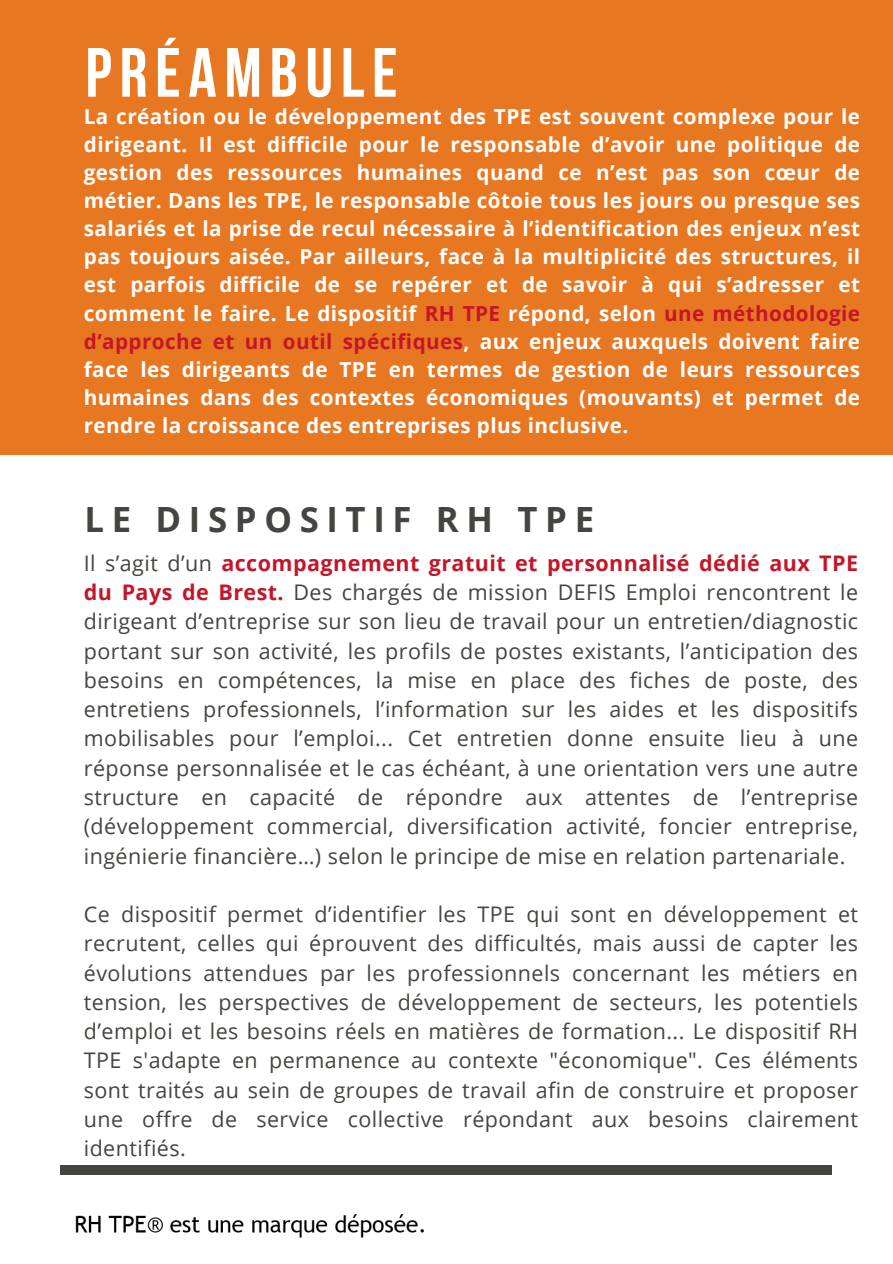
<style>
.page{position:relative;width:893px;height:1264px;background:#fff}
.page>*{position:absolute;margin:0;border:0;box-sizing:border-box;transform-origin:0 0}
.t1{font:700 69.45px "Bebas Neue";letter-spacing:.11em;color:#fff}
.t2{font:700 34.8px "Open Sans";letter-spacing:.22em;color:#444440}
.t3{font:21.45px/29.2px "Open Sans";letter-spacing:.02em;color:#444440;text-align:justify}
.t4{font:700 20.7px/28.2px "Open Sans";letter-spacing:.02em;color:#fff;text-align:justify}
.s1{color:#c51629}
.s2{font-weight:700;color:#c51629}
</style>
<div class="page">
<div style="left:0;top:0;width:892px;height:454px;background:#e87722"></div>
<div style="left:60px;top:1164px;width:771px;height:9px;background:#444440"></div>
<img style="left:75px;top:1214px;width:349px;height:24px">
<h1 class="t1" style="left:85px;top:45px;width:314px">PRÉAMBULE</h1>
<h3 class="t4" style="left:84px;top:101px;width:777px">La création ou le développement des TPE est souvent complexe pour le dirigeant. Il est difficile pour le responsable d’avoir une politique de gestion des ressources humaines quand ce n’est pas son cœur de métier. Dans les TPE, le responsable côtoie tous les jours ou presque ses salariés et la prise de recul nécessaire à l’identification des enjeux n’est pas toujours aisée. Par ailleurs, face à la multiplicité des structures, il est parfois difficile de se repérer et de savoir à qui s’adresser et comment le faire. Le dispositif <span class="s1">RH TPE</span> répond, selon <span class="s1">une méthodologie d’approche et un outil spécifiques</span>, aux enjeux auxquels doivent faire face les dirigeants de TPE en termes de gestion de leurs ressources humaines dans des contextes économiques (mouvants) et permet de rendre la croissance des entreprises plus inclusive.</h3>
<p class="t2" style="left:84px;top:495px;width:511px">LE DISPOSITIF RH TPE</p>
<h2 class="t3" style="left:84px;top:548px;width:775px">Il s’agit d’un <span class="s2">accompagnement gratuit et personnalisé dédié aux TPE du Pays de Brest.</span> Des chargés de mission DEFIS Emploi rencontrent le dirigeant d’entreprise sur son lieu de travail pour un entretien/diagnostic portant sur son activité, les profils de postes existants, l’anticipation des besoins en compétences, la mise en place des fiches de poste, des entretiens professionnels, l’information sur les aides et les dispositifs mobilisables pour l’emploi... Cet entretien donne ensuite lieu à une réponse personnalisée et le cas échéant, à une orientation vers une autre structure en capacité de répondre aux attentes de l’entreprise (développement commercial, diversification activité, foncier entreprise, ingénierie financière…) selon le principe de mise en relation partenariale.</h2>
<p class="t3" style="left:84px;top:899px;width:775px">Ce dispositif permet d’identifier les TPE qui sont en développement et recrutent, celles qui éprouvent des difficultés, mais aussi de capter les évolutions attendues par les professionnels concernant les métiers en tension, les perspectives de développement de secteurs, les potentiels d’emploi et les besoins réels en matières de formation... Le dispositif RH TPE s'adapte en permanence au contexte "économique". Ces éléments sont traités au sein de groupes de travail afin de construire et proposer une offre de service collective répondant aux besoins clairement identifiés.</p>
</div>
